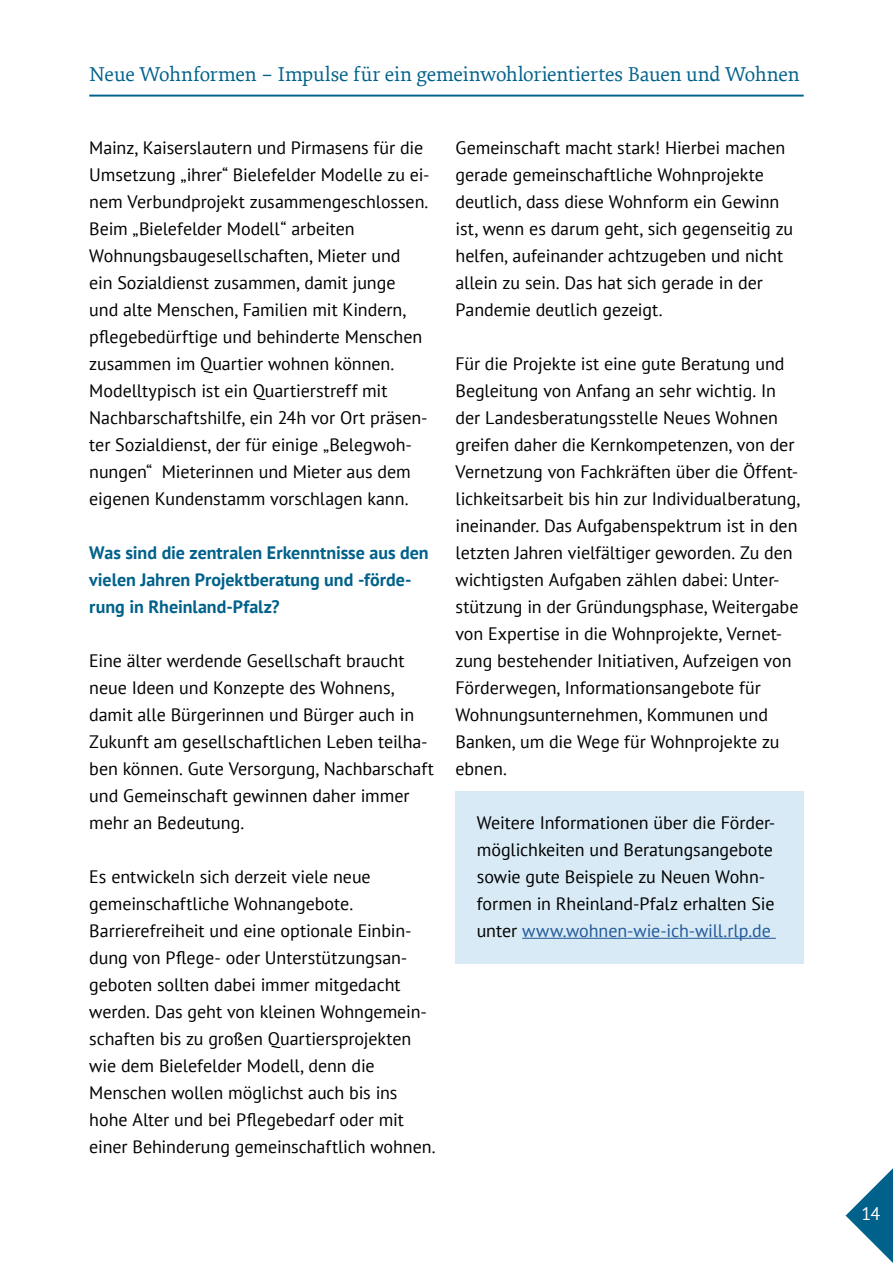
<style>
.page{position:relative;width:893px;height:1263px;background:#fff}
.page>*{position:absolute;margin:0;border:0;box-sizing:border-box;transform-origin:0 0}
.t1{font:21px "Elena Basic";letter-spacing:-.01em;color:#00618a}
.t2{font:18px/27px "PT Sans";letter-spacing:-.005em;color:#000}
.t3{font:700 18px/27px "PT Sans";color:#00618a}
.t4{font:18px "PT Sans";color:#fff}
.s1{color:#22599b}
</style>
<div class="page">
<svg style="left:846px;top:1168px;width:47px;height:95px"></svg>
<hr style="left:89px;top:95px;width:715px;height:2px;background:#00618a">
<div style="left:455px;top:792px;width:349px;height:172px;background:#d8eaf5"></div>
<hr style="left:522px;top:938px;width:254px;height:1px;background:#22599b">
<p class="t1" style="left:89px;top:60px;width:712px">Neue Wohnformen – Impulse für ein gemeinwohlorientiertes Bauen und Wohnen</p>
<p class="t2" style="left:89px;top:134px;width:342px">Mainz, Kaiserslautern und Pirmasens für die<br>Umsetzung „ihrer“ Bielefelder Modelle zu ei&shy;nem Verbundprojekt zusammengeschlossen.</p>
<p class="t2" style="left:89px;top:215px;width:340px">Beim „Bielefelder Modell“ arbeiten Wohnungsbaugesellschaften, Mieter und ein Sozialdienst zusammen, damit junge und alte Menschen, Familien mit Kindern, pflegebedürftige und behinderte Menschen zusammen im Quartier wohnen können.<br>Modelltypisch ist ein Quartierstreff mit Nachbarschaftshilfe, ein 24h vor Ort präsen&shy;ter Sozialdienst, der für einige „Belegwoh&shy;nungen“ Mieterinnen und Mieter aus dem eigenen Kundenstamm vorschlagen kann.</p>
<p class="t3" style="left:89px;top:539px;width:341px">Was sind die zentralen Erkenntnisse aus den vielen Jahren Projektberatung und -förde&shy;rung in Rheinland-Pfalz?</p>
<p class="t2" style="left:89px;top:647px;width:346px">Eine älter werdende Gesellschaft braucht neue Ideen und Konzepte des Wohnens, damit alle Bürgerinnen und Bürger auch in Zukunft am gesellschaftlichen Leben teilha&shy;ben können. Gute Versorgung, Nachbarschaft und Gemeinschaft gewinnen daher immer mehr an Bedeutung.</p>
<p class="t2" style="left:89px;top:863px;width:283px">Es entwickeln sich derzeit viele neue gemeinschaftliche Wohnangebote.</p>
<p class="t2" style="left:89px;top:917px;width:348px">Barrierefreiheit und eine optionale Einbin&shy;dung von Pflege- oder Unterstützungsan&shy;geboten sollten dabei immer mitgedacht werden. Das geht von kleinen Wohngemein&shy;schaften bis zu großen Quartiersprojekten wie dem Bielefelder Modell, denn die Menschen wollen möglichst auch bis ins hohe Alter und bei Pflegebedarf oder mit einer Behinderung gemeinschaftlich wohnen.</p>
<p class="t2" style="left:455px;top:134px;width:339px">Gemeinschaft macht stark! Hierbei machen gerade gemeinschaftliche Wohnprojekte deutlich, dass diese Wohnform ein Gewinn ist, wenn es darum geht, sich gegenseitig zu helfen, aufeinander achtzugeben und nicht allein zu sein. Das hat sich gerade in der Pandemie deutlich gezeigt.</p>
<p class="t2" style="left:455px;top:350px;width:346px">Für die Projekte ist eine gute Beratung und Begleitung von Anfang an sehr wichtig. In der Landesberatungsstelle Neues Wohnen greifen daher die Kernkompetenzen, von der Vernetzung von Fachkräften über die Öffent&shy;lichkeitsarbeit bis hin zur Individualberatung, ineinander. Das Aufgabenspektrum ist in den letzten Jahren vielfältiger geworden. Zu den wichtigsten Aufgaben zählen dabei: Unter&shy;stützung in der Gründungsphase, Weitergabe von Expertise in die Wohnprojekte, Vernet&shy;zung bestehender Initiativen, Aufzeigen von Förderwegen, Informationsangebote für Wohnungsunternehmen, Kommunen und Banken, um die Wege für Wohnprojekte zu ebnen.</p>
<p class="t2" style="left:477px;top:809px;width:300px">Weitere Informationen über die Förder&shy;möglichkeiten und Beratungsangebote sowie gute Beispiele zu Neuen Wohn&shy;formen in Rheinland-Pfalz erhalten Sie unter <span class="s1">www.wohnen-wie-ich-will.rlp.de</span></p>
<p class="t4" style="left:861px;top:1202px;width:20px">14</p>
</div>
